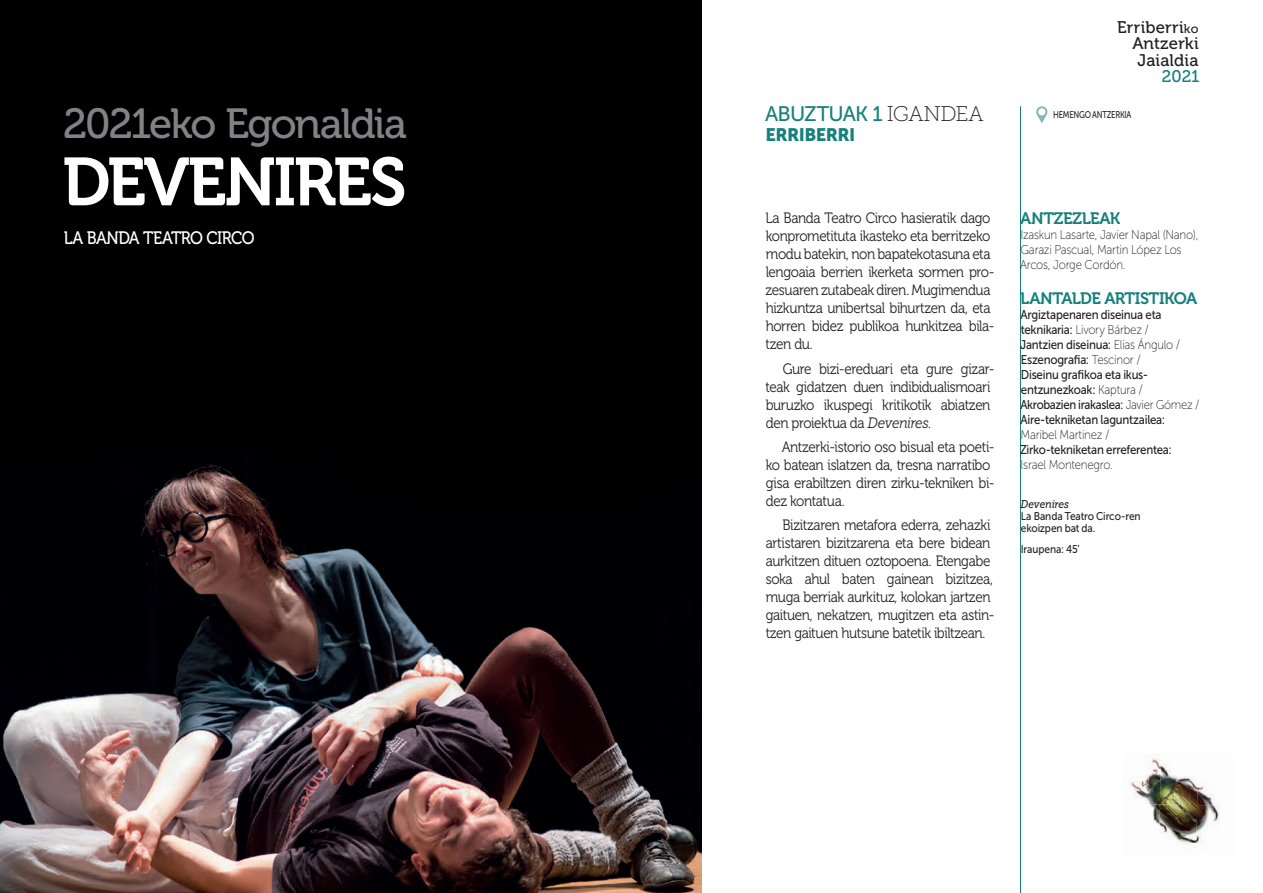
<style>
.page{position:relative;width:1263px;height:893px;background:#fff}
.page>*{position:absolute;margin:0;border:0;box-sizing:border-box;transform-origin:0 0}
.t1{font:67.5px "Museo 700";letter-spacing:-.04em;color:#fff}
.t2{font:42px "Museo 500";letter-spacing:-.045em;color:#808285}
.t3{font:21px "Museo Sans 500";letter-spacing:-.035em;color:#16817c}
.t4{font:18px "Museo 500";letter-spacing:-.035em;color:#fff;scale:.9 1}
.t5{font:18px "Museo Sans 900";letter-spacing:-.035em;color:#16817c}
.t6{font:16.8px/16.5px "Museo 500";letter-spacing:.01em;color:#231f20;text-align:right}
.t7{font:16.8px "Museo 500";color:#16817c}
.t8{font:16.5px "Museo 700";letter-spacing:-.03em;color:#16817c}
.t9{font:15px/18px "Museo 300";letter-spacing:-.03em;color:#231f20;scale:.9 1}
.t10{font:12.75px/15px "Museo Sans 500";letter-spacing:-.02em;color:#231f20;scale:.9 1}
.t11{font:12.75px/15px "Museo Sans 100";letter-spacing:-.02em;color:#231f20;scale:.9 1}
.t12{font:11.25px/12px "Museo Sans 500";letter-spacing:-.01em;color:#231f20;scale:.9 1}
.t13{font:italic 11.25px "Museo Slab 500";letter-spacing:-.015em;color:#231f20;scale:.9 1}
.t14{font:9.75px "Museo Sans 500";letter-spacing:-.03em;color:#231f20;scale:.79 1}
.s1{font-family:"Museo Slab 100";font-size:21.15px;color:#231f20}
.s2{font-size:12.6px}
.s3{font-family:"Museo Slab 300";font-style:italic}
.s4{font-family:"Museo Sans 500"}
.s5{font-family:"Museo Sans 100"}
</style>
<div class="page">
<hr style="left:1020px;top:106px;width:1px;height:787px;background:#16817c">
<img style="left:0;top:0;width:702px;height:893px">
<img style="left:1128px;top:756px;width:86px;height:48px">
<img style="left:1149px;top:804px;width:71px;height:40px">
<svg style="left:1036px;top:106px;width:11px;height:17px"></svg>
<h2 class="t2" style="left:63px;top:100px;width:345px">2021eko Egonaldia</h2>
<h1 class="t1" style="left:62px;top:144px;width:346px">DEVENIRES</h1>
<p class="t4" style="left:64px;top:228px;width:214px">LA BANDA TEATRO CIRCO</p>
<h3 class="t3" style="left:765px;top:102px;width:220px">ABUZTUAK 1 <span class="s1">IGANDEA</span></h3>
<p class="t5" style="left:765px;top:124px;width:91px">ERRIBERRI</p>
<p class="t6" style="left:1117px;top:19px;width:83px">Erriberri<span class="s2">ko<br></span>Antzerki<br>Jaialdia</p>
<p class="t7" style="left:1162px;top:67px;width:39px">2021</p>
<p class="t14" style="left:1053px;top:110px;width:100px">HEMENGO ANTZERKIA</p>
<p class="t9" style="left:765px;top:209px;width:256px">La Banda Teatro Circo hasieratik dago konprometituta ikasteko eta berritzeko modu batekin, non bapatekotasuna eta lengoaia berrien ikerketa sormen pro&shy;zesuaren zutabeak diren. Mugimendua hizkuntza unibertsal bihurtzen da, eta horren bidez publikoa hunkitzea bila&shy;tzen du.</p>
<p class="t9" style="left:766px;top:360px;width:256px;text-indent:17px">Gure bizi-ereduari eta gure gizar&shy;teak gidatzen duen indibidualismoari buruzko ikuspegi kritikotik abiatzen den proiektua da <span class="s3">Devenires</span>.</p>
<p class="t9" style="left:766px;top:438px;width:256px;text-indent:16px">Antzerki-istorio oso bisual eta poeti&shy;ko batean islatzen da, tresna narratibo gisa erabiltzen diren zirku-tekniken bi&shy;dez kontatua.</p>
<p class="t9" style="left:766px;top:516px;width:256px;text-indent:17px">Bizitzaren metafora ederra, zehazki artistaren bizitzarena eta bere bidean aurkitzen dituen oztopoena. Etengabe soka ahul baten gainean bizitzea, muga berriak aurkituz, kolokan jartzen gaituen, nekatzen, mugitzen eta astin&shy;tzen gaituen hutsune batetik ibiltzean.</p>
<p class="t8" style="left:1020px;top:209px;width:101px">ANTZEZLEAK</p>
<p class="t11" style="left:1020px;top:228px;width:200px">Izaskun Lasarte, Javier Napal (Nano),<br>Garazi Pascual, Martin López Los<br>Arcos, Jorge Cordón.</p>
<p class="t8" style="left:1020px;top:289px;width:178px">LANTALDE ARTISTIKOA</p>
<p class="t10" style="left:1020px;top:307px;width:158px">Argiztapenaren diseinua eta</p>
<p class="t11" style="left:1021px;top:322px;width:144px"><span class="s4">teknikaria:</span> Livory Bárbez /</p>
<p class="t10" style="left:1020px;top:337px;width:201px">Jantzien diseinua: <span class="s5">Elias Ángulo /<br></span>Eszenografia: <span class="s5">Tescinor /<br></span>Diseinu grafikoa eta ikus&shy;entzunezkoak: <span class="s5">Kaptura /<br></span>Akrobazien irakaslea: <span class="s5">Javier Gómez /<br></span>Aire-tekniketan laguntzailea:</p>
<p class="t11" style="left:1020px;top:427px;width:100px">Maribel Martinez /</p>
<p class="t10" style="left:1020px;top:442px;width:170px">Zirko-tekniketan erreferentea:</p>
<p class="t11" style="left:1020px;top:457px;width:104px">Israel Montenegro.</p>
<p class="t13" style="left:1020px;top:498px;width:55px">Devenires</p>
<p class="t12" style="left:1021px;top:511px;width:135px">La Banda Teatro Circo-ren ekoizpen bat da.</p>
<p class="t12" style="left:1021px;top:543px;width:67px">Iraupena: 45’</p>
</div>
